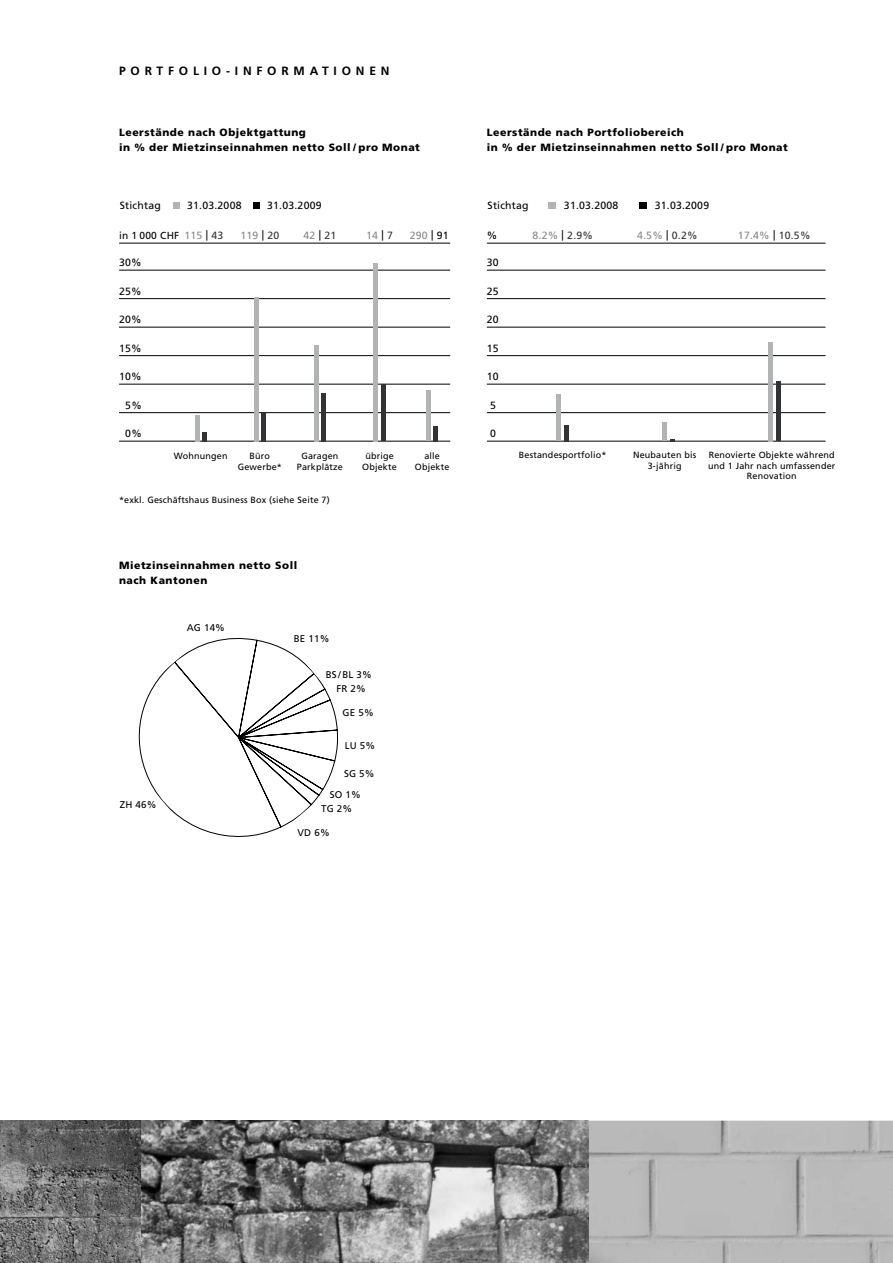
<style>
.page{position:relative;width:893px;height:1263px;background:#fff}
.page>*{position:absolute;margin:0;border:0;box-sizing:border-box;transform-origin:0 0}
.t1{font:700 12px "Frutiger";letter-spacing:.4em;color:#000}
.t2{font:900 10.5px/15px "Frutiger";letter-spacing:.05em;color:#000}
.t3{font:10.5px "Frutiger";letter-spacing:.02em;color:#000}
.t4{font:10.5px "Frutiger";letter-spacing:.02em;color:#87888a}
.t5{font:10.2px "Frutiger";letter-spacing:.02em;color:#000}
.t6{font:9.75px "Frutiger";letter-spacing:.02em;color:#000}
.t7{font:9px/10.5px "Frutiger";letter-spacing:.02em;color:#000;text-align:center}
.s1{color:#000}
.s2{color:#333234}
</style>
<div class="page">
<hr style="left:119px;top:243px;width:331px;height:1px;background:#000">
<hr style="left:119px;top:270px;width:331px;height:1px;background:#000">
<hr style="left:119px;top:298px;width:331px;height:1px;background:#000">
<hr style="left:119px;top:327px;width:331px;height:1px;background:#000">
<hr style="left:119px;top:355px;width:331px;height:1px;background:#000">
<hr style="left:119px;top:384px;width:331px;height:1px;background:#000">
<hr style="left:119px;top:412px;width:331px;height:1px;background:#000">
<hr style="left:119px;top:441px;width:331px;height:1px;background:#000">
<hr style="left:195px;top:415px;width:4px;height:26px;background:#b1b3b4">
<div style="left:174px;top:202px;width:6px;height:7px;background:#b1b3b4"></div>
<div style="left:254px;top:202px;width:6px;height:7px;background:#000"></div>
<hr style="left:261px;top:413px;width:4px;height:28px;background:#333234">
<hr style="left:254px;top:297px;width:4px;height:144px;background:#b1b3b4">
<hr style="left:381px;top:384px;width:4px;height:57px;background:#333234">
<hr style="left:374px;top:263px;width:4px;height:178px;background:#b1b3b4">
<svg style="left:202px;top:432px;width:4px;height:9px"></svg>
<hr style="left:321px;top:393px;width:4px;height:48px;background:#333234">
<hr style="left:315px;top:345px;width:4px;height:96px;background:#b1b3b4">
<hr style="left:434px;top:426px;width:4px;height:15px;background:#333234">
<hr style="left:426px;top:390px;width:4px;height:51px;background:#b1b3b4">
<div style="left:549px;top:202px;width:7px;height:7px;background:#b1b3b4"></div>
<div style="left:639px;top:202px;width:7px;height:7px;background:#000"></div>
<hr style="left:487px;top:243px;width:338px;height:1px;background:#000">
<hr style="left:487px;top:270px;width:338px;height:1px;background:#000">
<hr style="left:487px;top:298px;width:338px;height:1px;background:#000">
<hr style="left:487px;top:327px;width:338px;height:1px;background:#000">
<hr style="left:487px;top:355px;width:338px;height:1px;background:#000">
<hr style="left:487px;top:384px;width:338px;height:1px;background:#000">
<hr style="left:487px;top:412px;width:338px;height:1px;background:#000">
<hr style="left:487px;top:441px;width:338px;height:1px;background:#000">
<hr style="left:565px;top:425px;width:4px;height:16px;background:#333234">
<div style="left:556px;top:394px;width:5px;height:47px;background:#b1b3b4"></div>
<hr style="left:662px;top:422px;width:4px;height:19px;background:#b1b3b4">
<div style="left:776px;top:381px;width:5px;height:60px;background:#333234"></div>
<hr style="left:768px;top:342px;width:4px;height:99px;background:#b1b3b4">
<svg style="left:138px;top:638px;width:200px;height:199px"></svg>
<img style="left:122px;top:1120px;width:771px;height:143px">
<svg style="left:140px;top:1121px;width:448px;height:142px;background:#7e7e7e"></svg>
<img style="left:0;top:1121px;width:140px;height:142px">
<h1 class="t1" style="left:119px;top:64px;width:272px">PORTF OLIO-INF ORM ATIONEN</h1>
<p class="t2" style="left:119px;top:124px;width:302px">Leerstände nach Objektgattung<br>in % der Mietzinseinnahmen netto Soll / pro Monat</p>
<p class="t2" style="left:487px;top:124px;width:302px">Leerstände nach Portfoliobereich<br>in % der Mietzinseinnahmen netto Soll / pro Monat</p>
<p class="t3" style="left:120px;top:199px;width:43px">Stichtag</p>
<p class="t3" style="left:187px;top:199px;width:56px">31.03.2008</p>
<p class="t3" style="left:267px;top:199px;width:56px">31.03.2009</p>
<p class="t4" style="left:185px;top:229px;width:40px">115 <span class="s1">|</span> <span class="s2">43</span></p>
<p class="t4" style="left:240px;top:229px;width:40px">119 <span class="s1">|</span> <span class="s2">20</span></p>
<p class="t4" style="left:303px;top:229px;width:34px">42 <span class="s1">|</span> <span class="s2">21</span></p>
<p class="t4" style="left:366px;top:229px;width:28px">14<span class="s1">|</span><span class="s2">7</span></p>
<p class="t4" style="left:410px;top:229px;width:40px">290 <span class="s1">| 91</span></p>
<p class="t5" style="left:119px;top:230px;width:62px">in 1 000 CHF</p>
<p class="t3" style="left:119px;top:256px;width:24px">30%</p>
<p class="t3" style="left:119px;top:285px;width:24px">25%</p>
<p class="t3" style="left:119px;top:313px;width:24px">20%</p>
<p class="t3" style="left:119px;top:342px;width:24px">15%</p>
<p class="t3" style="left:119px;top:370px;width:24px">10%</p>
<p class="t3" style="left:125px;top:399px;width:18px">5%</p>
<p class="t3" style="left:125px;top:427px;width:18px">0%</p>
<p class="t7" style="left:297px;top:451px;width:48px">Garagen<br>Parkplätze</p>
<p class="t7" style="left:415px;top:451px;width:36px">alle<br>Objekte</p>
<p class="t7" style="left:174px;top:451px;width:55px">Wohnungen</p>
<p class="t7" style="left:119px;top:495px;width:212px">*exkl. Geschäftshaus Business Box (siehe Seite 7)</p>
<p class="t7" style="left:238px;top:451px;width:46px">Büro<br>Gewerbe*</p>
<p class="t7" style="left:362px;top:451px;width:36px">übrige<br>Objekte</p>
<p class="t2" style="left:119px;top:557px;width:180px">Mietzinseinnahmen netto Soll nach Kantonen</p>
<p class="t6" style="left:187px;top:622px;width:40px">AG 14%</p>
<p class="t6" style="left:294px;top:632px;width:37px">BE 11%</p>
<p class="t6" style="left:326px;top:669px;width:48px">BS/BL 3%</p>
<p class="t6" style="left:343px;top:706px;width:33px">GE 5%</p>
<p class="t6" style="left:345px;top:740px;width:32px">LU 5%</p>
<p class="t6" style="left:344px;top:767px;width:32px">SG 5%</p>
<p class="t6" style="left:330px;top:789px;width:33px">SO 1%</p>
<p class="t6" style="left:336px;top:683px;width:31px">FR 2%</p>
<p class="t6" style="left:120px;top:799px;width:38px">ZH 46%</p>
<p class="t6" style="left:321px;top:802px;width:33px">TG 2%</p>
<p class="t6" style="left:298px;top:826px;width:34px">VD 6%</p>
<p class="t3" style="left:488px;top:199px;width:43px">Stichtag</p>
<p class="t3" style="left:564px;top:199px;width:56px">31.03.2008</p>
<p class="t3" style="left:655px;top:199px;width:56px">31.03.2009</p>
<p class="t3" style="left:487px;top:229px;width:12px">%</p>
<p class="t3" style="left:487px;top:256px;width:13px">30</p>
<p class="t3" style="left:487px;top:285px;width:13px">25</p>
<p class="t3" style="left:487px;top:313px;width:13px">20</p>
<p class="t3" style="left:487px;top:342px;width:13px">15</p>
<p class="t3" style="left:487px;top:370px;width:13px">10</p>
<p class="t3" style="left:490px;top:399px;width:7px">5</p>
<p class="t3" style="left:490px;top:427px;width:7px">0</p>
<p class="t7" style="left:519px;top:450px;width:89px">Bestandesportfolio*</p>
<p class="t7" style="left:633px;top:450px;width:65px">Neubauten bis<br>3-jährig</p>
<p class="t7" style="left:708px;top:450px;width:129px">Renovierte Objekte während und 1 Jahr nach umfassender<br>Renovation</p>
<p class="t4" style="left:533px;top:229px;width:62px">8.2% <span class="s1">|</span> <span class="s2">2.9%</span></p>
<p class="t4" style="left:637px;top:229px;width:62px">4.5% <span class="s1">|</span> <span class="s2">0.2%</span></p>
<p class="t4" style="left:738px;top:229px;width:74px">17.4% <span class="s1">|</span> <span class="s2">10.5%</span></p>
</div>
